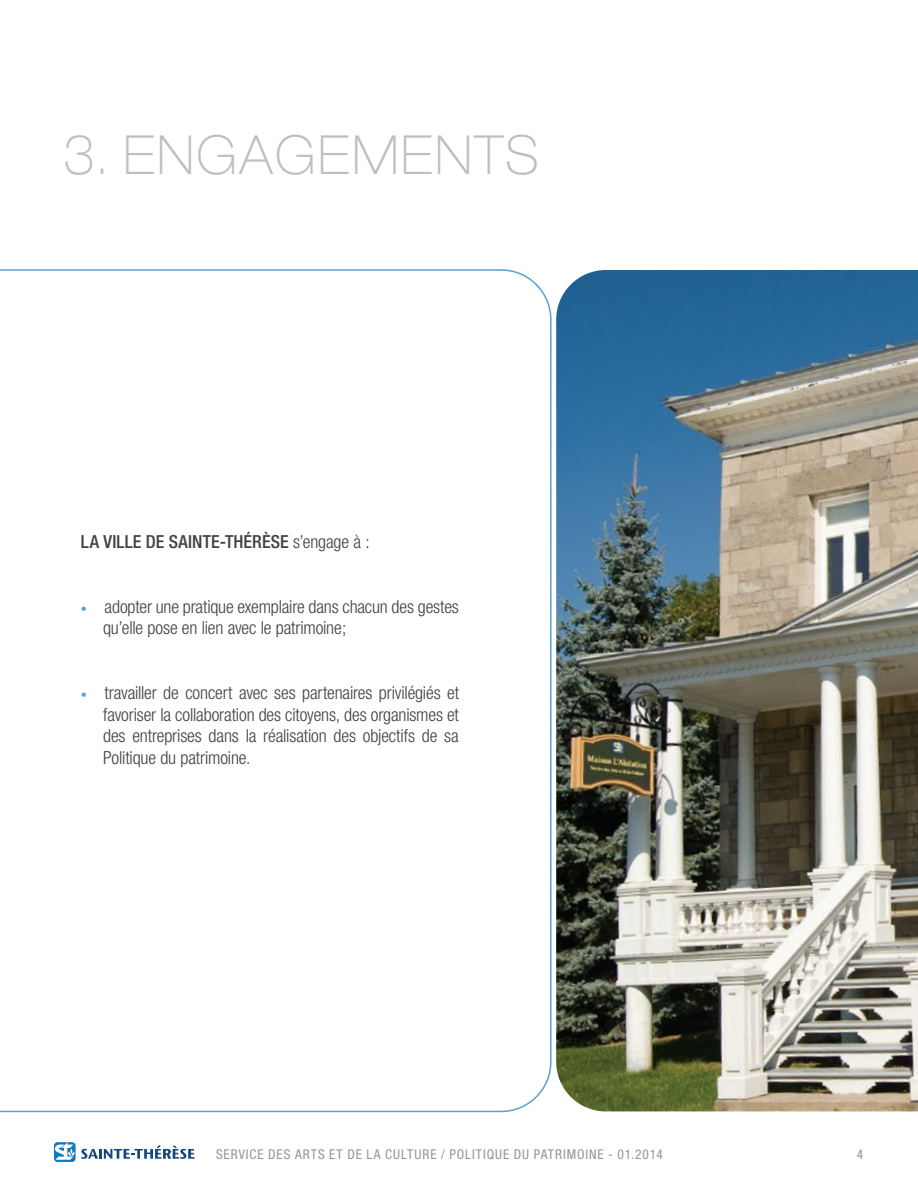
<style>
.page{position:relative;width:918px;height:1188px;background:#fff}
.page>*{position:absolute;margin:0;border:0;box-sizing:border-box;transform-origin:0 0}
.t1{font:100 expanded 54px "Helvetica Neue";letter-spacing:.05em;color:#bcbec0;scale:.9 1}
.t2{font:300 condensed 18px/21.6px "Helvetica Neue";letter-spacing:-.01em;color:#414042}
.t3{font:500 condensed 18px "Helvetica Neue";letter-spacing:.01em;color:#414042}
.t4{font:condensed 13.5px "Helvetica Neue";letter-spacing:.07em;color:#939598}
.s1{font-weight:300}
.s2{font-size:12px;color:#5aa0d2}
</style>
<div class="page">
<svg style="left:0;top:269px;width:552px;height:844px"></svg>
<img style="left:556px;top:270px;width:362px;height:841px">
<svg style="left:54px;top:1142px;width:141px;height:20px"></svg>
<h1 class="t1" style="left:63px;top:122px;width:529px">3. ENGAGEMENTS</h1>
<p class="t3" style="left:81px;top:531px;width:290px">LA VILLE DE SAINTE-THÉRÈSE <span class="s1">s’engage à :</span></p>
<p class="t2" style="left:103px;top:596px;width:357px;text-indent:-22px"><span class="s2">•</span> adopter une pratique exemplaire dans chacun des gestes qu’elle pose en lien avec le patrimoine;</p>
<p class="t2" style="left:103px;top:682px;width:357px;text-align:justify;text-indent:-22px"><span class="s2">•</span> travailler de concert avec ses partenaires privilégiés et favoriser la collaboration des citoyens, des organismes et des entreprises dans la réalisation des objectifs de sa Politique du patrimoine.</p>
<p class="t4" style="left:216px;top:1146px;width:448px">SERVICE DES ARTS ET DE LA CULTURE / POLITIQUE DU PATRIMOINE - 01.2014</p>
<p class="t4" style="left:857px;top:1146px;width:8px">4</p>
</div>
